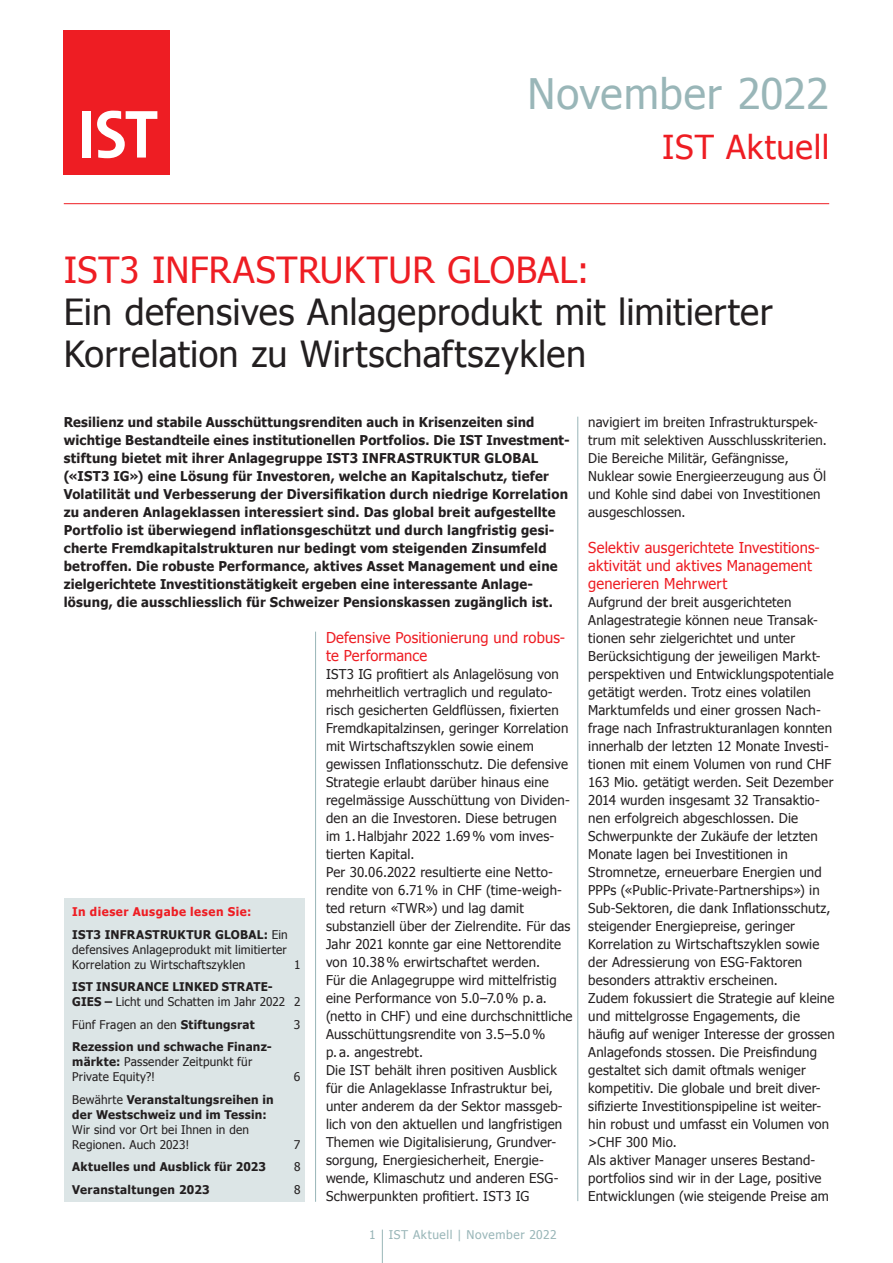
<style>
.page{position:relative;width:893px;height:1263px;background:#fff}
.page>*{position:absolute;margin:0;border:0;box-sizing:border-box;transform-origin:0 0}
.t1{font:42px "Tahoma";letter-spacing:.01em;color:#99b6b8}
.t2{font:36px/42px "Tahoma";letter-spacing:.01em;color:#231f20}
.t3{font:36px "Tahoma";letter-spacing:.015em;color:#ee1d23}
.t4{font:33px "Tahoma";letter-spacing:.025em;color:#ee1d23}
.t5{font:15px/18px "Tahoma";letter-spacing:.01em;color:#ee1d23}
.t6{font:13.5px/18px "Tahoma";letter-spacing:.015em;color:#231f20}
.t7{font:700 13.5px/18px "Tahoma";letter-spacing:.015em;color:#231f20}
.t8{font:12px/15px "Tahoma";letter-spacing:.02em;color:#231f20}
.t9{font:700 12px/15px "Tahoma";letter-spacing:.02em;color:#231f20}
.t10{font:700 12px/22.5px "Tahoma";letter-spacing:.035em;color:#ee1d23}
.t11{font:12px "Tahoma";letter-spacing:.05em;color:#99b6b8}
.s1{color:#231f20}
.s2{font-weight:400;color:#231f20}
.s3{font-weight:400}
.s4{font-weight:700}
</style>
<div class="page">
<div style="left:64px;top:30px;width:106px;height:145px;background:#ee1d23"></div>
<div style="left:82px;top:111px;width:9px;height:47px;background:#fff"></div>
<svg style="left:97px;top:111px;width:60px;height:47px"></svg>
<hr style="left:64px;top:203px;width:765px;height:1px;background:#ee1d23">
<hr style="left:315px;top:632px;width:1px;height:570px;background:#99b6b8">
<hr style="left:577px;top:417px;width:1px;height:784px;background:#99b6b8">
<hr style="left:382px;top:1229px;width:1px;height:34px;background:#99b6b8">
<div style="left:64px;top:899px;width:241px;height:303px;background:#dce5e6"></div>
<h1 class="t1" style="left:528px;top:65px;width:303px">November 2022</h1>
<h3 class="t4" style="left:662px;top:125px;width:168px">IST Aktuell</h3>
<h2 class="t3" style="left:64px;top:246px;width:527px">IST3 INFRASTRUKTUR GLOBAL:</h2>
<h2 class="t2" style="left:64px;top:289px;width:710px">Ein defensives Anlageprodukt mit limitierter<br>Korrelation zu Wirtschaftszyklen</h2>
<p class="t7" style="left:64px;top:412px;width:507px">Resilienz und stabile Ausschüttungsrenditen auch in Krisenzeiten sind wichtige Bestandteile eines institutionellen Portfolios. Die IST Investment&shy;stiftung bietet mit ihrer Anlagegruppe IST3 INFRASTRUKTUR GLOBAL («IST3 IG») eine Lösung für Investoren, welche an Kapitalschutz, tiefer Volatilität und Verbesserung der Diversifikation durch niedrige Korrelation zu anderen Anlageklassen interessiert sind. Das global breit aufgestellte Portfolio ist überwiegend inflationsgeschützt und durch langfristig gesi&shy;cherte Fremdkapitalstrukturen nur bedingt vom steigenden Zinsumfeld betroffen. Die robuste Performance, aktives Asset Management und eine zielgerichtete Investitionstätigkeit ergeben eine interessante Anlage&shy;lösung, die ausschliesslich für Schweizer Pensionskassen zugänglich ist.</p>
<p class="t10" style="left:72px;top:900px;width:217px">In dieser Ausgabe lesen Sie:<br><span class="s1">IST3 INFRASTRUKTUR GLOBAL:</span> <span class="s2">Ein</span></p>
<p class="t8" style="left:72px;top:941px;width:216px">defensives Anlageprodukt mit limitierter<br>Korrelation zu Wirtschaftszyklen</p>
<p class="t8" style="left:294px;top:956px;width:8px">1</p>
<p class="t9" style="left:72px;top:979px;width:230px">IST INSURANCE LINKED STRATE-<br>GIES – <span class="s3">Licht und Schatten im Jahr 2022 2</span></p>
<p class="t8" style="left:72px;top:1016px;width:184px">Fünf Fragen an den <span class="s4">Stiftungsrat</span></p>
<p class="t8" style="left:294px;top:1016px;width:8px">3</p>
<p class="t8" style="left:72px;top:1039px;width:201px"><span class="s4">Rezession und schwache Finanz&shy;märkte:</span> Passender Zeitpunkt für<br>Private Equity?!</p>
<p class="t8" style="left:294px;top:1069px;width:8px">6</p>
<p class="t9" style="left:72px;top:1091px;width:203px"><span class="s3">Bewährte</span> Veranstaltungsreihen in der Westschweiz und im Tessin:</p>
<p class="t8" style="left:72px;top:1121px;width:178px">Wir sind vor Ort bei Ihnen in den<br>Regionen. Auch 2023!</p>
<p class="t8" style="left:294px;top:1136px;width:8px">7</p>
<p class="t9" style="left:72px;top:1159px;width:195px">Aktuelles und Ausblick für 2023</p>
<p class="t8" style="left:294px;top:1159px;width:8px">8</p>
<p class="t9" style="left:72px;top:1181px;width:139px">Veranstaltungen 2023</p>
<p class="t8" style="left:294px;top:1181px;width:8px">8</p>
<p class="t5" style="left:326px;top:628px;width:241px">Defensive Positionierung und robus&shy;te Performance</p>
<p class="t6" style="left:326px;top:665px;width:248px">IST3 IG profitiert als Anlagelösung von mehrheitlich vertraglich und regulato&shy;risch gesicherten Geldflüssen, fixierten Fremdkapitalzinsen, geringer Korrelation mit Wirtschaftszyklen sowie einem gewissen Inflationsschutz. Die defensive Strategie erlaubt darüber hinaus eine regelmässige Ausschüttung von Dividen&shy;den an die Investoren. Diese betrugen im 1.Halbjahr 2022 1.69% vom inves&shy;tierten Kapital.<br>Per 30.06.2022 resultierte eine Netto&shy;rendite von 6.71% in CHF (time-weigh&shy;ted return «TWR») und lag damit substanziell über der Zielrendite. Für das Jahr 2021 konnte gar eine Nettorendite von 10.38% erwirtschaftet werden.<br>Für die Anlagegruppe wird mittelfristig eine Performance von 5.0–7.0% p. a. (netto in CHF) und eine durchschnittliche Ausschüttungsrendite von 3.5–5.0%<br>p. a. angestrebt.<br>Die IST behält ihren positiven Ausblick für die Anlageklasse Infrastruktur bei, unter anderem da der Sektor massgeb&shy;lich von den aktuellen und langfristigen Themen wie Digitalisierung, Grundver&shy;sorgung, Energiesicherheit, Energie&shy;wende, Klimaschutz und anderen ESG-Schwerpunkten profitiert. IST3 IG</p>
<p class="t11" style="left:369px;top:1227px;width:189px">1 IST Aktuell | November 2022</p>
<p class="t6" style="left:588px;top:412px;width:240px">navigiert im breiten Infrastrukturspek&shy;trum mit selektiven Ausschlusskriterien.<br>Die Bereiche Militär, Gefängnisse, Nuklear sowie Energieerzeugung aus Öl und Kohle sind dabei von Investitionen ausgeschlossen.</p>
<p class="t5" style="left:588px;top:538px;width:233px">Selektiv ausgerichtete Investitions&shy;aktivität und aktives Management generieren Mehrwert</p>
<p class="t6" style="left:588px;top:592px;width:248px">Aufgrund der breit ausgerichteten Anlagestrategie können neue Transak&shy;tionen sehr zielgerichtet und unter Berücksichtigung der jeweiligen Markt&shy;perspektiven und Entwicklungspotentiale getätigt werden. Trotz eines volatilen Marktumfelds und einer grossen Nach&shy;frage nach Infrastrukturanlagen konnten innerhalb der letzten 12 Monate Investi&shy;tionen mit einem Volumen von rund CHF 163 Mio. getätigt werden. Seit Dezember 2014 wurden insgesamt 32 Transaktio&shy;nen erfolgreich abgeschlossen. Die Schwerpunkte der Zukäufe der letzten Monate lagen bei Investitionen in Stromnetze, erneuerbare Energien und PPPs («Public-Private-Partnerships») in Sub-Sektoren, die dank Inflationsschutz, steigender Energiepreise, geringer Korrelation zu Wirtschaftszyklen sowie der Adressierung von ESG-Faktoren besonders attraktiv erscheinen.<br>Zudem fokussiert die Strategie auf kleine und mittelgrosse Engagements, die häufig auf weniger Interesse der grossen Anlagefonds stossen. Die Preisfindung gestaltet sich damit oftmals weniger kompetitiv. Die globale und breit diver&shy;sifizierte Investitionspipeline ist weiter&shy;hin robust und umfasst ein Volumen von &gt;CHF 300 Mio.<br>Als aktiver Manager unseres Bestand&shy;portfolios sind wir in der Lage, positive Entwicklungen (wie steigende Preise am</p>
</div>
